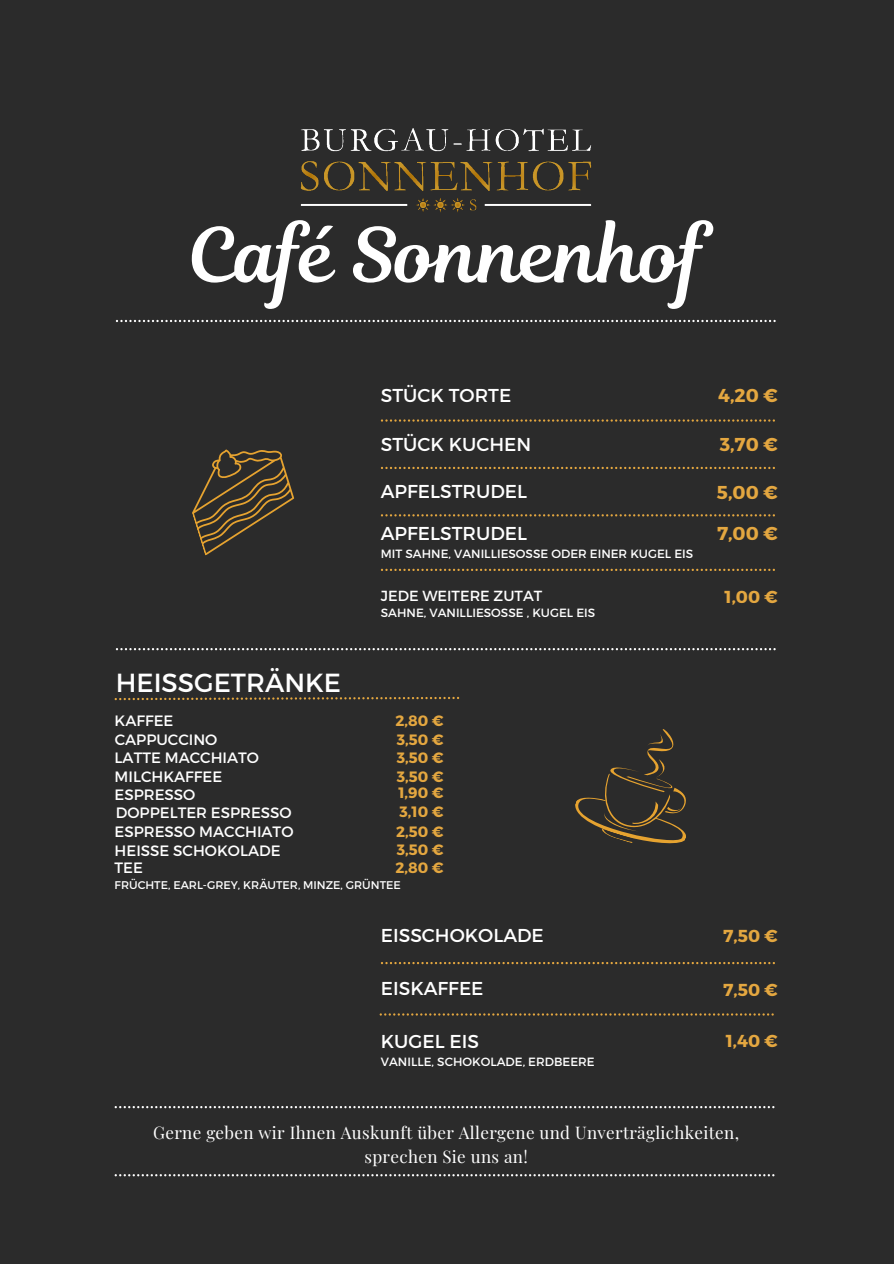
<style>
.page{position:relative;width:894px;height:1264px;background:#fff}
.page>*{position:absolute;margin:0;border:0;box-sizing:border-box;transform-origin:0 0}
.t1{font:75.15px "Magnolia Script";color:#fff}
.t2{font:26.1px "Montserrat";color:#fff}
.t3{font:18.6px "Montserrat";color:#fff}
.t4{font:700 18.6px "Montserrat";color:#e4a740}
.t5{font:700 17.25px "Montserrat";color:#e4a740}
.t6{font:16.95px/23.7px "Playfair Display";letter-spacing:.02em;color:#fff;text-align:center}
.t7{font:15px "Montserrat";color:#fff}
.t8{font:700 15px "Montserrat";color:#e4a740}
.t9{font:14.55px "Montserrat";color:#fff}
.t10{font:12px "Montserrat";color:#fff}
.t11{font:11.1px "Montserrat";color:#fff}
</style>
<div class="page">
<div style="left:0;top:0;width:893px;height:1263px;background:#2b2b2b"></div>
<svg style="left:381px;top:419px;width:393px;height:2px"></svg>
<svg style="left:192px;top:449px;width:102px;height:106px"></svg>
<svg style="left:116px;top:320px;width:659px;height:2px"></svg>
<img style="left:300px;top:128px;width:292px;height:85px">
<svg style="left:115px;top:1106px;width:659px;height:2px"></svg>
<svg style="left:115px;top:1174px;width:659px;height:2px"></svg>
<svg style="left:116px;top:648px;width:659px;height:2px"></svg>
<svg style="left:381px;top:467px;width:393px;height:2px"></svg>
<svg style="left:381px;top:514px;width:393px;height:2px"></svg>
<svg style="left:381px;top:568px;width:393px;height:3px"></svg>
<svg style="left:115px;top:696px;width:344px;height:4px"></svg>
<svg style="left:575px;top:729px;width:111px;height:115px"></svg>
<svg style="left:381px;top:962px;width:393px;height:2px"></svg>
<svg style="left:379px;top:1013px;width:394px;height:2px"></svg>
<p class="t1" style="left:188px;top:203px;width:517px">Café Sonnenhof</p>
<h4 class="t3" style="left:381px;top:383px;width:132px">STÜCK TORTE</h4>
<h3 class="t3" style="left:381px;top:432px;width:152px">STÜCK KUCHEN</h3>
<h3 class="t3" style="left:381px;top:479px;width:148px">APFELSTRUDEL</h3>
<p class="t3" style="left:381px;top:521px;width:148px">APFELSTRUDEL</p>
<p class="t10" style="left:381px;top:545px;width:314px">MIT SAHNE, VANILLIESOSSE ODER EINER KUGEL EIS</p>
<p class="t9" style="left:381px;top:586px;width:163px">JEDE WEITERE ZUTAT</p>
<p class="t10" style="left:381px;top:604px;width:216px">SAHNE, VANILLIESOSSE , KUGEL EIS</p>
<h2 class="t2" style="left:116px;top:665px;width:227px">HEISSGETRÄNKE</h2>
<p class="t7" style="left:115px;top:711px;width:60px">KAFFEE</p>
<h6 class="t8" style="left:395px;top:710px;width:49px">2,80 €</h6>
<p class="t7" style="left:115px;top:729px;width:104px">CAPPUCCINO</p>
<h6 class="t8" style="left:396px;top:729px;width:48px">3,50 €</h6>
<p class="t7" style="left:115px;top:748px;width:146px">LATTE MACCHIATO</p>
<h6 class="t8" style="left:396px;top:748px;width:48px">3,50 €</h6>
<h6 class="t7" style="left:115px;top:766px;width:109px">MILCHKAFFEE</h6>
<p class="t8" style="left:396px;top:766px;width:48px">3,50 €</p>
<h6 class="t7" style="left:115px;top:784px;width:82px">ESPRESSO</h6>
<p class="t8" style="left:398px;top:782px;width:47px">1,90 €</p>
<h6 class="t7" style="left:116px;top:803px;width:177px">DOPPELTER ESPRESSO</h6>
<p class="t8" style="left:399px;top:802px;width:45px">3,10 €</p>
<h6 class="t7" style="left:115px;top:821px;width:180px">ESPRESSO MACCHIATO</h6>
<p class="t8" style="left:396px;top:821px;width:49px">2,50 €</p>
<p class="t7" style="left:115px;top:841px;width:167px">HEISSE SCHOKOLADE</p>
<h6 class="t8" style="left:396px;top:840px;width:48px">3,50 €</h6>
<p class="t7" style="left:115px;top:858px;width:30px">TEE</p>
<h6 class="t8" style="left:395px;top:858px;width:49px">2,80 €</h6>
<p class="t11" style="left:115px;top:877px;width:287px">FRÜCHTE, EARL-GREY, KRÄUTER, MINZE, GRÜNTEE</p>
<p class="t3" style="left:381px;top:923px;width:164px">EISSCHOKOLADE</p>
<h4 class="t3" style="left:381px;top:976px;width:104px">EISKAFFEE</h4>
<h3 class="t3" style="left:381px;top:1029px;width:100px">KUGEL EIS</h3>
<h4 class="t10" style="left:381px;top:1054px;width:215px">VANILLE, SCHOKOLADE, ERDBEERE</h4>
<h4 class="t4" style="left:718px;top:383px;width:61px">4,20 €</h4>
<h3 class="t4" style="left:719px;top:432px;width:60px">3,70 €</h3>
<h4 class="t4" style="left:716px;top:480px;width:62px">5,00 €</h4>
<h3 class="t4" style="left:716px;top:521px;width:62px">7,00 €</h3>
<h3 class="t5" style="left:724px;top:585px;width:55px">1,00 €</h3>
<h3 class="t5" style="left:723px;top:924px;width:56px">7,50 €</h3>
<p class="t5" style="left:723px;top:978px;width:56px">7,50 €</p>
<p class="t5" style="left:725px;top:1029px;width:53px">1,40 €</p>
<h1 class="t6" style="left:153px;top:1120px;width:587px">Gerne geben wir Ihnen Auskunft über Allergene und Unverträglichkeiten, sprechen Sie uns an!</h1>
</div>
